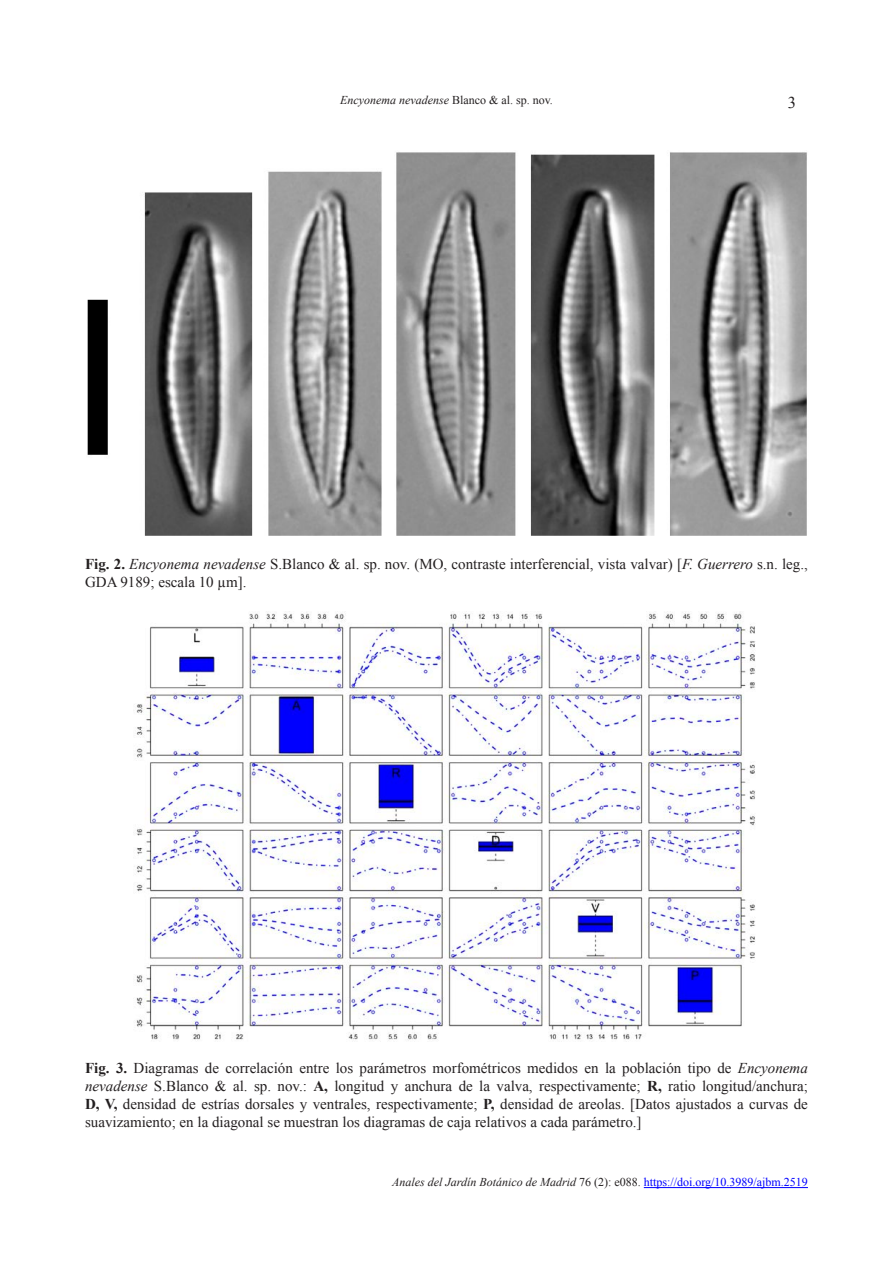
<style>
.page{position:relative;width:893px;height:1263px;background:#fff}
.page>*{position:absolute;margin:0;border:0;box-sizing:border-box;transform-origin:0 0}
.t1{font:16.5px "Times New Roman";color:#231f20}
.Titulo_articulo{font:15px/18px "Times New Roman";color:#231f20}
.t2{font:12px "Times New Roman";color:#00f}
.t3{font:italic 12px "Times New Roman";color:#231f20}
.s1{font-style:normal}
.s2{font-weight:700}
.s3{font-style:italic}
.s4{font-style:italic;color:#231f20}
.s5{color:#231f20}
</style>
<div class="page">
<hr style="left:644px;top:1187px;width:164px;height:1px;background:#00f">
<img style="left:134px;top:611px;width:621px;height:430px">
<img style="left:87px;top:152px;width:720px;height:384px">
<p class="t3" style="left:340px;top:92px;width:214px">Encyonema nevadense <span class="s1">Blanco &amp; al. sp. nov.</span></p>
<p class="t1" style="left:788px;top:91px;width:10px">3</p>
<p class="Titulo_articulo" style="left:85px;top:555px;width:724px"><span class="s2">Fig. 2.</span> <span class="s3">Encyonema nevadense</span> S.Blanco &amp; al. sp. nov. (MO, contraste interferencial, vista valvar) [<span class="s3">F. Guerrero</span> s.n. leg.,<br>GDA 9189; escala 10 µm].</p>
<p class="Titulo_articulo" style="left:85px;top:1059px;width:724px;text-align:justify"><span class="s2">Fig. 3.</span> Diagramas de correlación entre los parámetros morfométricos medidos en la población tipo de <span class="s3">Encyonema nevadense</span> S.Blanco &amp; al. sp. nov.: <span class="s2">A,</span> longitud y anchura de la valva, respectivamente; <span class="s2">R,</span> ratio longitud/anchura; <span class="s2">D, V,</span> densidad de estrías dorsales y ventrales, respectivamente; <span class="s2">P,</span> densidad de areolas. [Datos ajustados a curvas de suavizamiento; en la diagonal se muestran los diagramas de caja relativos a cada parámetro.]</p>
<p class="t2" style="left:392px;top:1174px;width:417px"><span class="s4">Anales del Jardín Botánico de Madrid</span> <span class="s5">76 (2): e088.</span> https://doi.org/10.3989/ajbm.2519</p>
</div>
